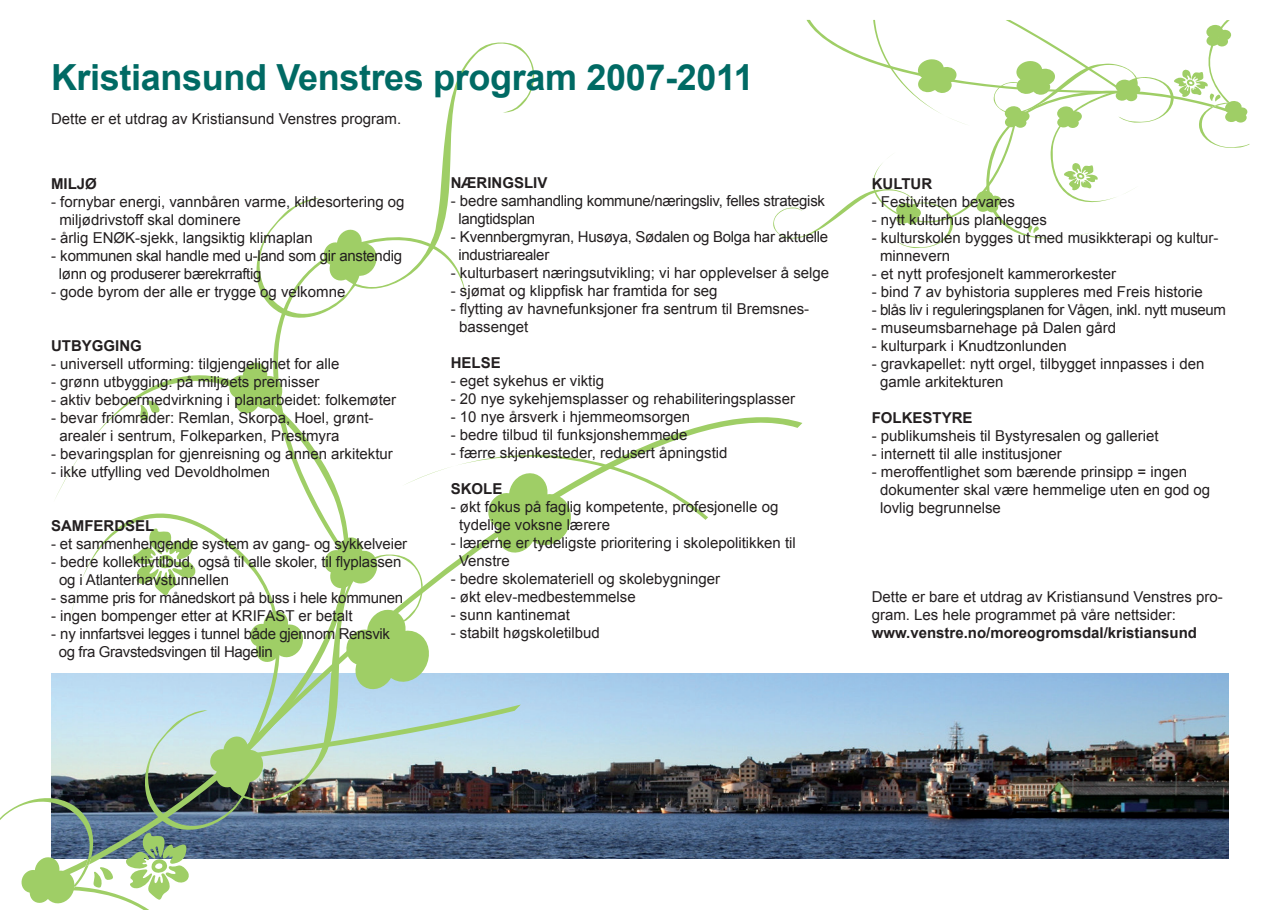
<style>
.page{position:relative;width:1280px;height:910px;background:#fff}
.page>*{position:absolute;margin:0;border:0;box-sizing:border-box;transform-origin:0 0}
.t1{font:700 36px "Arial";letter-spacing:-.01em;color:#006a64}
.t2{font:15px/18px "Arial";color:#231f20}
.t3{font:15px/18px "Arial";letter-spacing:-.02em;color:#231f20}
.t4{font:700 15px "Arial";color:#231f20}
.t5{font:15px "Arial";letter-spacing:-.03em;color:#231f20}
</style>
<div class="page">
<img style="left:802px;top:673px;width:427px;height:186px">
<svg style="left:521px;top:417px;width:281px;height:442px"></svg>
<svg style="left:482px;top:673px;width:39px;height:186px;background:#7f95a4"></svg>
<svg style="left:521px;top:417px;width:187px;height:201px"></svg>
<svg style="left:482px;top:417px;width:83px;height:144px"></svg>
<svg style="left:256px;top:42px;width:279px;height:255px"></svg>
<svg style="left:51px;top:297px;width:431px;height:562px"></svg>
<svg style="left:0;top:731px;width:271px;height:179px"></svg>
<svg style="left:773px;top:20px;width:477px;height:228px"></svg>
<h1 class="t1" style="left:51px;top:54px;width:704px">Kristiansund Venstres program 2007-2011</h1>
<p class="t2" style="left:51px;top:110px;width:352px">Dette er et utdrag av Kristiansund Venstres program.</p>
<p class="t4" style="left:51px;top:174px;width:47px">MILJØ</p>
<p class="t2" style="left:59px;top:193px;width:347px;text-indent:-8px">- fornybar energi, vannbåren varme, kildesortering og miljødrivstoff skal dominere</p>
<p class="t2" style="left:51px;top:229px;width:263px">- årlig ENØK-sjekk, langsiktig klimaplan</p>
<p class="t3" style="left:59px;top:247px;width:345px;text-indent:-8px">- kommunen skal handle med u-land som gir anstendig lønn og produserer bærekrraftig</p>
<p class="t2" style="left:51px;top:283px;width:296px">- gode byrom der alle er trygge og velkomne</p>
<p class="t4" style="left:51px;top:336px;width:92px">UTBYGGING</p>
<p class="t2" style="left:51px;top:355px;width:290px">- universell utforming: tilgjengelighet for alle</p>
<p class="t2" style="left:51px;top:373px;width:270px">- grønn utbygging: på miljøets premisser</p>
<p class="t2" style="left:51px;top:391px;width:347px">- aktiv beboermedvirkning i planarbeidet: folkemøter</p>
<p class="t2" style="left:59px;top:409px;width:316px;text-indent:-8px">- bevar friområder: Remlan, Skorpa, Hoel, grønt&shy;arealer i sentrum, Folkeparken, Prestmyra</p>
<p class="t2" style="left:51px;top:445px;width:343px">- bevaringsplan for gjenreisning og annen arkitektur</p>
<p class="t2" style="left:51px;top:463px;width:221px">- ikke utfylling ved Devoldholmen</p>
<p class="t4" style="left:51px;top:516px;width:105px">SAMFERDSEL</p>
<p class="t2" style="left:51px;top:535px;width:358px">- et sammenhengende system av gang- og sykkelveier</p>
<p class="t2" style="left:59px;top:553px;width:344px;text-indent:-8px">- bedre kollektivtilbud, også til alle skoler, til flyplassen og i Atlanterhavstunnellen</p>
<p class="t3" style="left:51px;top:589px;width:354px">- samme pris for månedskort på buss i hele kommunen</p>
<p class="t2" style="left:51px;top:607px;width:303px">- ingen bompenger etter at KRIFAST er betalt</p>
<p class="t3" style="left:59px;top:625px;width:333px;text-indent:-8px">- ny innfartsvei legges i tunnel både gjennom Rensvik og fra Gravstedsvingen til Hagelin</p>
<p class="t4" style="left:451px;top:173px;width:98px">NÆRINGSLIV</p>
<p class="t3" style="left:458px;top:192px;width:368px;text-indent:-8px">- bedre samhandling kommune/næringsliv, felles strategisk langtidsplan</p>
<p class="t3" style="left:458px;top:228px;width:371px;text-indent:-8px">- Kvennbergmyran, Husøya, Sødalen og Bolga har aktuelle industriarealer</p>
<p class="t2" style="left:451px;top:264px;width:380px">- kulturbasert næringsutvikling; vi har opplevelser å selge</p>
<p class="t2" style="left:451px;top:282px;width:268px">- sjømat og klippfisk har framtida for seg</p>
<p class="t2" style="left:459px;top:300px;width:352px;text-indent:-8px">- flytting av havnefunksjoner fra sentrum til Bremsnes&shy;bassenget</p>
<p class="t4" style="left:451px;top:353px;width:52px">HELSE</p>
<p class="t2" style="left:451px;top:372px;width:155px">- eget sykehus er viktig</p>
<p class="t2" style="left:451px;top:390px;width:346px">- 20 nye sykehjemsplasser og rehabiliteringsplasser</p>
<p class="t2" style="left:451px;top:408px;width:241px">- 10 nye årsverk i hjemmeomsorgen</p>
<p class="t2" style="left:451px;top:426px;width:238px">- bedre tilbud til funksjonshemmede</p>
<p class="t2" style="left:451px;top:444px;width:278px">- færre skjenkesteder, redusert åpningstid</p>
<p class="t4" style="left:451px;top:479px;width:53px">SKOLE</p>
<p class="t2" style="left:459px;top:498px;width:321px;text-indent:-8px">- økt fokus på faglig kompetente, profesjonelle og tydelige voksne lærere</p>
<p class="t2" style="left:459px;top:534px;width:338px;text-indent:-8px">- lærerne er tydeligste prioritering i skolepolitikken til<br>Venstre</p>
<p class="t2" style="left:451px;top:570px;width:271px">- bedre skolemateriell og skolebygninger</p>
<p class="t2" style="left:451px;top:588px;width:187px">- økt elev-medbestemmelse</p>
<p class="t2" style="left:451px;top:606px;width:121px">- sunn kantinemat</p>
<p class="t2" style="left:451px;top:624px;width:151px">- stabilt høgskoletilbud</p>
<p class="t4" style="left:872px;top:174px;width:62px">KULTUR</p>
<p class="t2" style="left:872px;top:193px;width:145px">- Festiviteten bevares</p>
<p class="t2" style="left:872px;top:211px;width:177px">- nytt kulturhus planlegges</p>
<p class="t2" style="left:880px;top:229px;width:340px;text-indent:-8px">- kulturskolen bygges ut med musikkterapi og kultur&shy;minnevern</p>
<p class="t2" style="left:872px;top:265px;width:246px">- et nytt profesjonelt kammerorkester</p>
<p class="t2" style="left:872px;top:283px;width:332px">- bind 7 av byhistoria suppleres med Freis historie</p>
<p class="t5" style="left:872px;top:300px;width:356px">- blås liv i reguleringsplanen for Vågen, inkl. nytt museum</p>
<p class="t2" style="left:872px;top:319px;width:246px">- museumsbarnehage på Dalen gård</p>
<p class="t2" style="left:872px;top:337px;width:197px">- kulturpark i Knudtzonlunden</p>
<p class="t2" style="left:880px;top:355px;width:326px;text-indent:-8px">- gravkapellet: nytt orgel, tilbygget innpasses i den gamle arkitekturen</p>
<p class="t4" style="left:872px;top:408px;width:102px">FOLKESTYRE</p>
<p class="t2" style="left:872px;top:427px;width:288px">- publikumsheis til Bystyresalen og galleriet</p>
<p class="t2" style="left:872px;top:445px;width:192px">- internett til alle institusjoner</p>
<p class="t2" style="left:880px;top:463px;width:332px;text-indent:-8px">- meroffentlighet som bærende prinsipp = ingen dokumenter skal være hemmelige uten en god og lovlig begrunnelse</p>
<p class="t2" style="left:872px;top:588px;width:353px">Dette er bare et utdrag av Kristiansund Venstres pro&shy;gram. Les hele programmet på våre nettsider:</p>
<p class="t4" style="left:872px;top:623px;width:327px">www.venstre.no/moreogromsdal/kristiansund</p>
</div>
